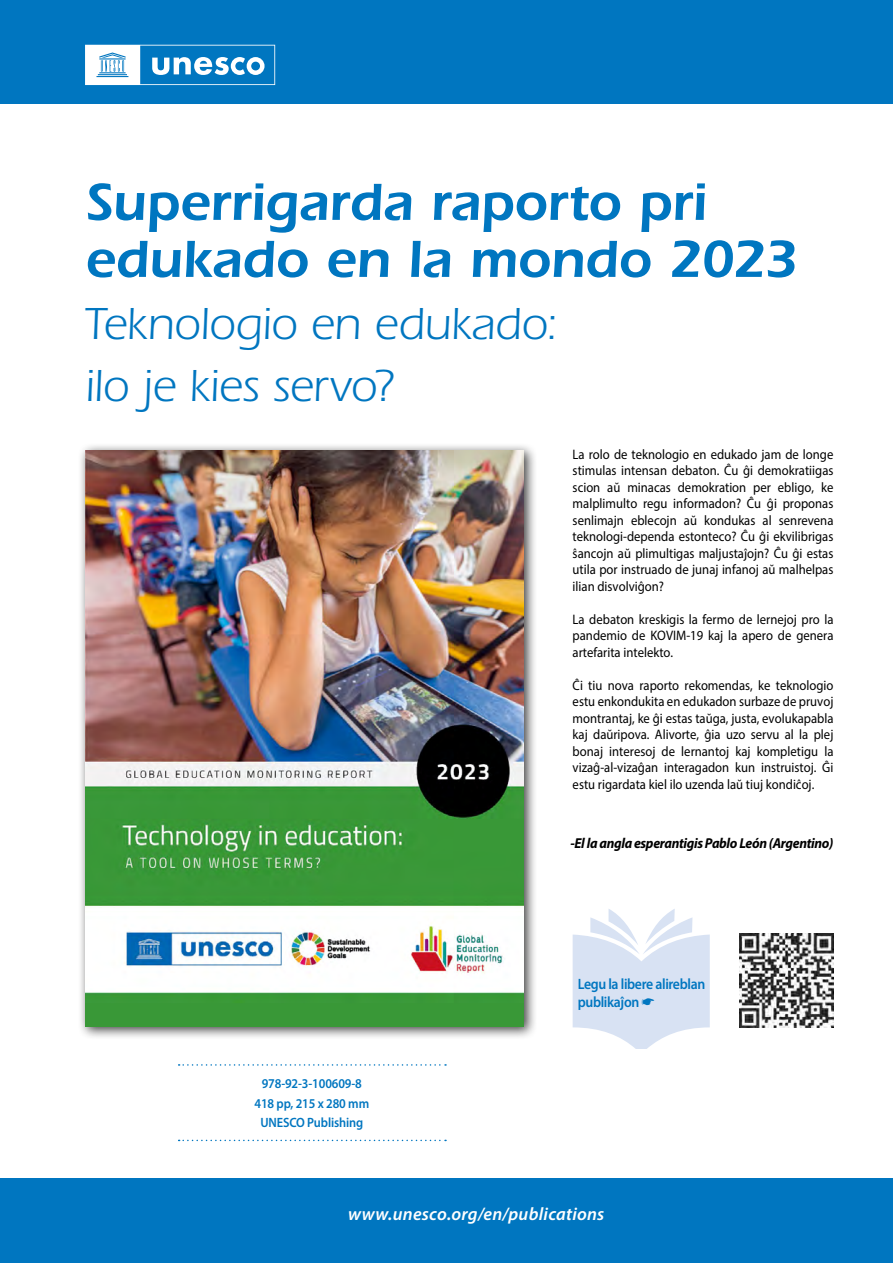
<style>
.page{position:relative;width:893px;height:1263px;background:#fff}
.page>*{position:absolute;margin:0;border:0;box-sizing:border-box;transform-origin:0 0}
.t1{font:600 54px/57px "ITC Eras Std";letter-spacing:-.01em;color:#0076c0}
.t2{font:46.5px/62.2px "ITC Eras Std";letter-spacing:-.01em;color:#0076c0}
.t3{font:italic 600 18px "Myriad Pro";letter-spacing:.015em;color:#fff}
.t4{font:600 15px/18px "Myriad Pro";letter-spacing:-.025em;color:#0076c0;scale:.92 1}
.t5{font:italic 700 14.4px "Myriad Pro";letter-spacing:-.025em;color:#000;scale:.95 1}
.t6{font:13.8px/16.5px "Myriad Pro";color:#000;text-align:justify;scale:.92 1}
.t7{font:600 13.5px/19.5px "Myriad Pro";letter-spacing:-.01em;color:#0076c0;text-align:center;scale:.92 1}
</style>
<div class="page">
<div style="left:0;top:0;width:893px;height:104px;background:#0076c0"></div>
<div style="left:0;top:1178px;width:893px;height:85px;background:#0076c0"></div>
<svg style="left:573px;top:909px;width:137px;height:140px"></svg>
<svg style="left:179px;top:1140px;width:267px;height:1px"></svg>
<svg style="left:179px;top:1064px;width:267px;height:2px"></svg>
<svg style="left:85px;top:45px;width:190px;height:40px"></svg>
<img style="left:740px;top:933px;width:93px;height:94px">
<div style="left:77px;top:443px;width:461px;height:597px;background:#000;opacity:.75"></div>
<img style="left:85px;top:450px;width:439px;height:576px">
<h1 class="t1" style="left:85px;top:174px;width:715px">Superrigarda raporto pri edukado en la mondo 2023</h1>
<h2 class="t2" style="left:85px;top:293px;width:475px">Teknologio en edukado: ilo je kies servo?</h2>
<p class="t6" style="left:573px;top:446px;width:285px">La rolo de teknologio en edukado jam de longe stimulas intensan debaton. Ĉu ĝi demokratiigas scion aŭ minacas demokration per ebligo, ke malplimulto regu informadon? Ĉu ĝi proponas senlimajn eblecojn aŭ kondukas al senrevena teknologi-dependa estonteco? Ĉu ĝi ekvilibrigas ŝancojn aŭ plimultigas maljustaĵojn? Ĉu ĝi estas utila por instruado de junaj infanoj aŭ malhelpas ilian disvolviĝon?</p>
<p class="t6" style="left:573px;top:611px;width:285px">La debaton kreskigis la fermo de lernejoj pro la pandemio de KOVIM-19 kaj la apero de genera artefarita intelekto.</p>
<p class="t6" style="left:573px;top:677px;width:285px">Ĉi tiu nova raporto rekomendas, ke teknologio estu enkondukita en edukadon surbaze de pruvoj montrantaj, ke ĝi estas taŭga, justa, evolukapabla kaj daŭripova. Alivorte, ĝia uzo servu al la plej bonaj interesoj de lernantoj kaj kompletigu la vizaĝ-al-vizaĝan interagadon kun instruistoj. Ĝi estu rigardata kiel ilo uzenda laŭ tiuj kondiĉoj.</p>
<p class="t5" style="left:570px;top:833px;width:278px">-El la angla esperantigis Pablo León (Argentino)</p>
<p class="t7" style="left:254px;top:1073px;width:126px">978-92-3-100609-8<br>418 pp, 215 x 280 mm<br>UNESCO Publishing</p>
<p class="t4" style="left:578px;top:975px;width:140px">Legu la libere alireblan publikaĵon ☛</p>
<h3 class="t3" style="left:348px;top:1203px;width:258px">www.unesco.org/en/publications</h3>
</div>
